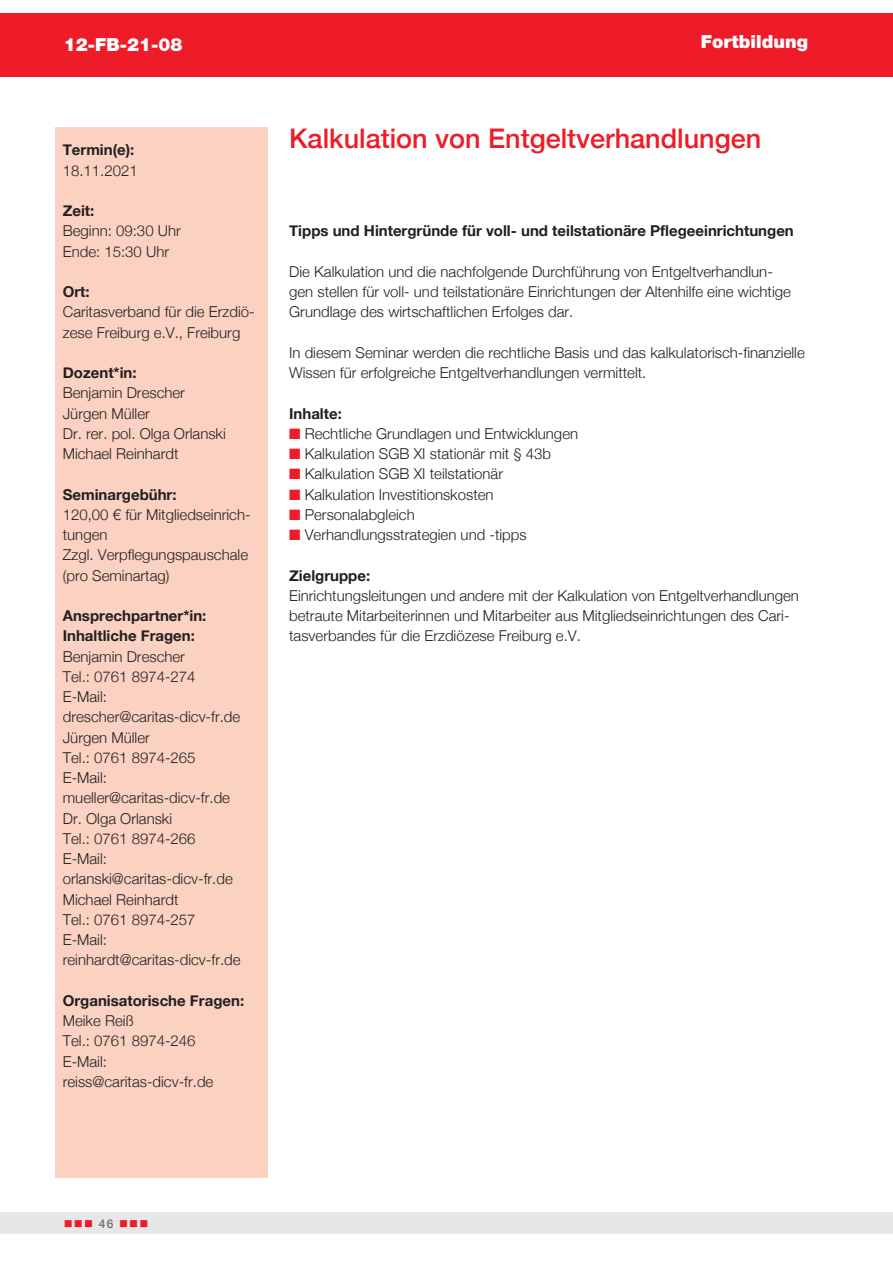
<style>
.page{position:relative;width:893px;height:1263px;background:#fff}
.page>*{position:absolute;margin:0;border:0;box-sizing:border-box;transform-origin:0 0}
.t1{font:500 27px "Helvetica Neue";color:#ee1c28}
.t2{font:900 18px "Helvetica Neue";letter-spacing:-.005em;color:#fff}
.t3{font:300 15px/20.2px "Helvetica Neue";color:#231f20}
.t4{font:700 15px/20.2px "Helvetica Neue";color:#231f20}
.t5{font:500 12px "Helvetica Neue";color:#6c6d70}
.s1{color:#ee1c28}
</style>
<div class="page">
<div style="left:0;top:1212px;width:893px;height:21px;background:#e6e7e9"></div>
<div style="left:0;top:13px;width:893px;height:64px;background:#ee1c28"></div>
<div style="left:55px;top:128px;width:213px;height:1050px;background:#fbd2c2"></div>
<p class="t2" style="left:64px;top:34px;width:120px">12-FB-21-08</p>
<p class="t2" style="left:701px;top:31px;width:109px">Fortbildung</p>
<p class="t4" style="left:63px;top:140px;width:73px">Termin(e):</p>
<p class="t3" style="left:63px;top:159px;width:77px">18.11.2021</p>
<p class="t4" style="left:63px;top:201px;width:33px">Zeit:</p>
<p class="t3" style="left:63px;top:220px;width:120px">Beginn: 09:30 Uhr<br>Ende: 15:30 Uhr</p>
<p class="t4" style="left:63px;top:282px;width:28px">Ort:</p>
<p class="t3" style="left:63px;top:301px;width:193px">Caritasverband für die Erzdiö&shy;zese Freiburg e.V., Freiburg</p>
<p class="t4" style="left:63px;top:363px;width:75px">Dozent*in:</p>
<p class="t3" style="left:63px;top:382px;width:165px">Benjamin Drescher<br>Jürgen Müller<br>Dr. rer. pol. Olga Orlanski<br>Michael Reinhardt</p>
<p class="t4" style="left:63px;top:484px;width:115px">Seminargebühr:</p>
<p class="t3" style="left:63px;top:503px;width:189px">120,00 € für Mitgliedseinrich&shy;tungen<br>Zzgl. Verpflegungspauschale (pro Seminartag)</p>
<p class="t4" style="left:63px;top:606px;width:145px">Ansprechpartner*in:<br>Inhaltliche Fragen:</p>
<p class="t3" style="left:63px;top:645px;width:179px">Benjamin Drescher<br>Tel.: 0761 8974-274<br>E-Mail: drescher@caritas-dicv-fr.de<br>Jürgen Müller<br>Tel.: 0761 8974-265<br>E-Mail: mueller@caritas-dicv-fr.de<br>Dr. Olga Orlanski<br>Tel.: 0761 8974-266<br>E-Mail: orlanski@caritas-dicv-fr.de<br>Michael Reinhardt<br>Tel.: 0761 8974-257<br>E-Mail: reinhardt@caritas-dicv-fr.de</p>
<p class="t4" style="left:63px;top:991px;width:183px">Organisatorische Fragen:</p>
<p class="t3" style="left:63px;top:1009px;width:152px">Meike Reiß<br>Tel.: 0761 8974-246<br>E-Mail: reiss@caritas-dicv-fr.de</p>
<h1 class="t1" style="left:289px;top:116px;width:474px">Kalkulation von Entgeltverhandlungen</h1>
<p class="t4" style="left:289px;top:221px;width:506px">Tipps und Hintergründe für voll- und teilstationäre Pflegeeinrichtungen</p>
<p class="t3" style="left:289px;top:260px;width:503px">Die Kalkulation und die nachfolgende Durchführung von Entgeltverhandlun&shy;gen stellen für voll- und teilstationäre Einrichtungen der Altenhilfe eine wichtige<br>Grundlage des wirtschaftlichen Erfolges dar.</p>
<p class="t3" style="left:289px;top:341px;width:517px">In diesem Seminar werden die rechtliche Basis und das kalkulatorisch-finanzielle<br>Wissen für erfolgreiche Entgeltverhandlungen vermittelt.</p>
<p class="t4" style="left:289px;top:403px;width:54px">Inhalte:</p>
<p class="t3" style="left:289px;top:422px;width:290px"><span class="s1">■</span> Rechtliche Grundlagen und Entwicklungen</p>
<p class="t3" style="left:289px;top:442px;width:264px"><span class="s1">■</span> Kalkulation SGB XI stationär mit § 43b</p>
<p class="t3" style="left:289px;top:463px;width:215px"><span class="s1">■</span> Kalkulation SGB XI teilstationär</p>
<p class="t3" style="left:289px;top:483px;width:206px"><span class="s1">■</span> Kalkulation Investitionskosten</p>
<p class="t3" style="left:289px;top:503px;width:127px"><span class="s1">■</span> Personalabgleich</p>
<p class="t3" style="left:289px;top:523px;width:239px"><span class="s1">■</span> Verhandlungsstrategien und -tipps</p>
<p class="t4" style="left:289px;top:565px;width:83px">Zielgruppe:</p>
<p class="t3" style="left:289px;top:584px;width:511px">Einrichtungsleitungen und andere mit der Kalkulation von Entgeltverhandlungen betraute Mitarbeiterinnen und Mitarbeiter aus Mitgliedseinrichtungen des Cari&shy;tasverbandes für die Erzdiözese Freiburg e.V.</p>
<p class="t5" style="left:64px;top:1214px;width:86px"><span class="s1">■■■</span> 46 <span class="s1">■■■</span></p>
</div>
